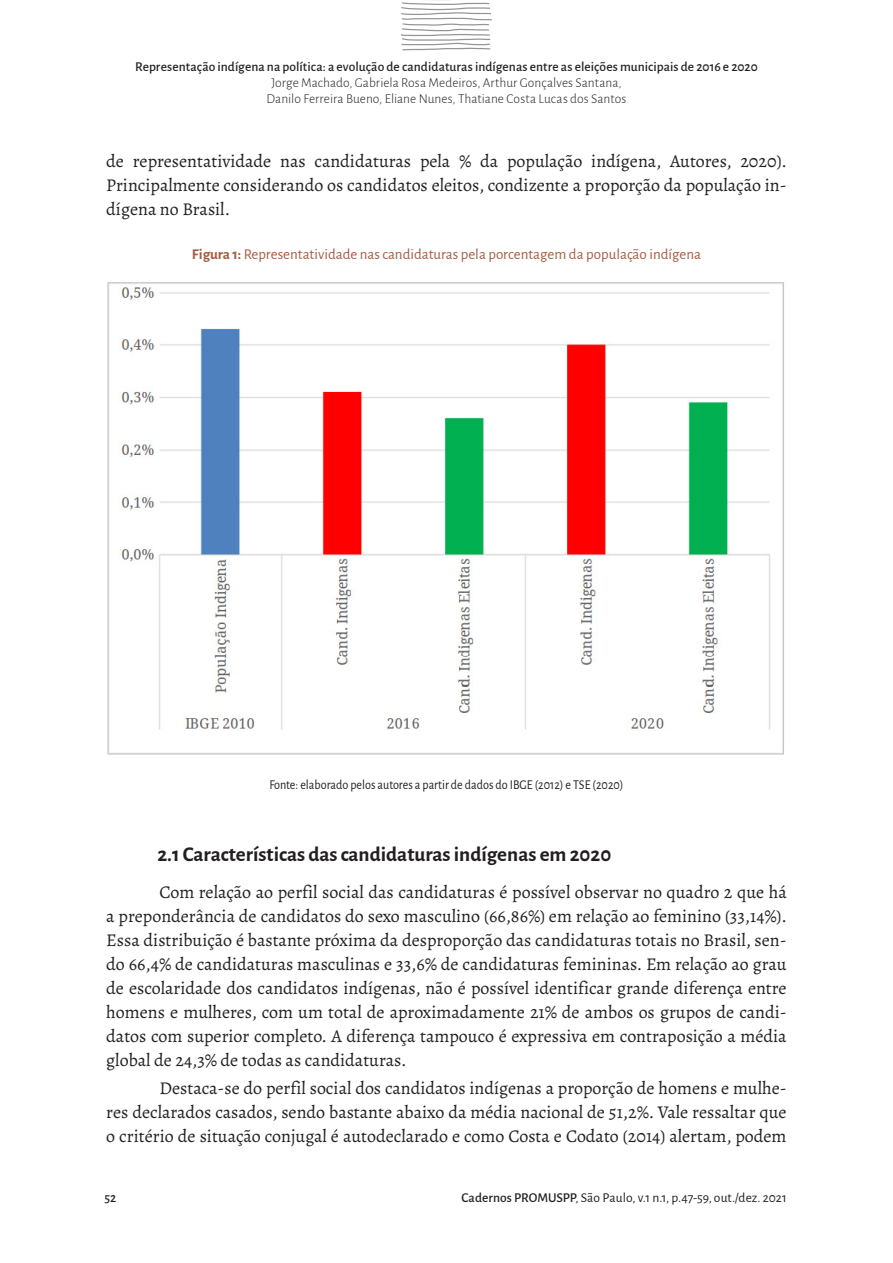
<style>
.page{position:relative;width:893px;height:1263px;background:#fff}
.page>*{position:absolute;margin:0;border:0;box-sizing:border-box;transform-origin:0 0}
.sub2{font:700 21px "Alegreya Sans";color:#231f20}
.texto{font:18px/24px "Alegreya";color:#231f20;text-align:justify}
.legenda_topo{font:15px "Alegreya Sans";color:#a65c42}
.t1{font:300 13.5px/16.2px "Alegreya Sans";color:#231f20;text-align:center}
.t2{font:500 13.5px "Alegreya Sans";letter-spacing:.005em;color:#231f20}
.fonte{font:13.5px "Alegreya Sans";color:#231f20;scale:.9 1}
.fonte-2{font:13.5px "Alegreya Sans";color:#231f20}
.s1{font-weight:700}
.s2{font-weight:500}
</style>
<div class="page">
<svg style="left:401px;top:0;width:91px;height:50px"></svg>
<img style="left:107px;top:282px;width:677px;height:473px">
<p class="t2" style="left:135px;top:57px;width:624px">Representação indígena na política: a evolução de candidaturas indígenas entre as eleições municipais de 2016 e 2020</p>
<p class="t1" style="left:266px;top:74px;width:361px">Jorge Machado, Gabriela Rosa Medeiros, Arthur Gonçalves Santana,<br>Danilo Ferreira Bueno, Eliane Nunes, Thatiane Costa Lucas dos Santos</p>
<p class="texto" style="left:106px;top:149px;width:682px">de representatividade nas candidaturas pela % da população indígena, Autores, 2020).<br>Principalmente considerando os candidatos eleitos, condizente a proporção da população in&shy;dígena no Brasil.</p>
<p class="legenda_topo" style="left:192px;top:243px;width:511px"><span class="s1">Figura 1:</span> Representatividade nas candidaturas pela porcentagem da população indígena</p>
<p class="fonte" style="left:269px;top:776px;width:395px">Fonte: elaborado pelos autores a partir de dados do IBGE (2012) e TSE (2020)</p>
<p class="sub2" style="left:157px;top:839px;width:456px">2.1 Características das candidaturas indígenas em 2020</p>
<p class="texto" style="left:106px;top:880px;width:682px;text-indent:53px">Com relação ao perfil social das candidaturas é possível observar no quadro 2 que há a preponderância de candidatos do sexo masculino (66,86%) em relação ao feminino (33,14%).<br>Essa distribuição é bastante próxima da desproporção das candidaturas totais no Brasil, sen&shy;do 66,4% de candidaturas masculinas e 33,6% de candidaturas femininas. Em relação ao grau de escolaridade dos candidatos indígenas, não é possível identificar grande diferença entre homens e mulheres, com um total de aproximadamente 21% de ambos os grupos de candi&shy;datos com superior completo. A diferença tampouco é expressiva em contraposição a média global de 24,3% de todas as candidaturas.</p>
<p class="texto" style="left:106px;top:1076px;width:682px;text-indent:53px">Destaca-se do perfil social dos candidatos indígenas a proporção de homens e mulhe&shy;res declarados casados, sendo bastante abaixo da média nacional de 51,2%. Vale ressaltar que o critério de situação conjugal é autodeclarado e como Costa e Codato (2014) alertam, podem</p>
<p class="t2" style="left:105px;top:1187px;width:13px">52</p>
<p class="fonte-2" style="left:461px;top:1188px;width:327px"><span class="s2">Cadernos PROMUSPP</span>, São Paulo, v.1 n.1, p.47-59, out./dez. 2021</p>
</div>
